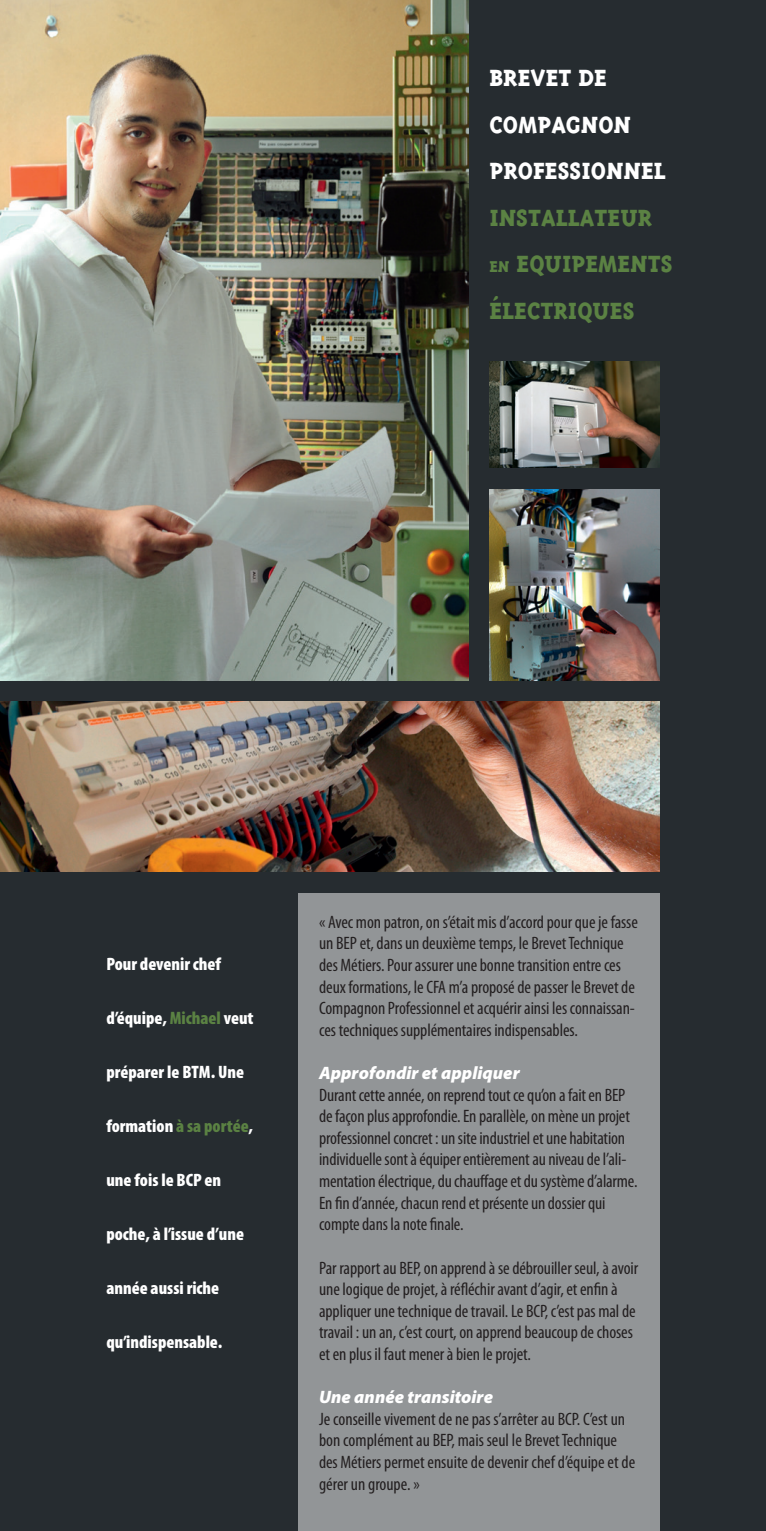
<style>
.page{position:relative;width:766px;height:1531px;background:#fff}
.page>*{position:absolute;margin:0;border:0;box-sizing:border-box;transform-origin:0 0}
.t1{font:800 27px/46.5px "Triplex Serif";color:#5b8243;scale:.95 1}
.t2{font:800 27px/46.5px "Triplex Serif";color:#fff;scale:.95 1}
.t3{font:condensed 18px/21.6px "Myriad Pro";letter-spacing:-.005em;color:#231f20}
.t4{font:900 condensed 18px "Myriad Pro";color:#fff}
.t5{font:italic 900 18px "Myriad Pro";color:#fff}
.s1{font-size:18px}
.s2{color:#5b8243}
</style>
<div class="page">
<div style="left:0;top:0;width:765px;height:1531px;background:#262c30"></div>
<img style="left:0;top:0;width:468px;height:680px">
<div style="left:298px;top:893px;width:361px;height:638px;background:#929597"></div>
<img style="left:0;top:702px;width:659px;height:170px">
<img style="left:489px;top:361px;width:170px;height:107px">
<img style="left:489px;top:489px;width:170px;height:191px">
<h1 class="t2" style="left:489px;top:54px;width:173px">BREVET DE<br>COMPAGNON<br>PROFESSIONNEL</h1>
<h1 class="t1" style="left:489px;top:194px;width:15px">INST</h1>
<h1 class="t1" style="left:489px;top:194px;width:173px;text-indent:52px">ALLATEUR<br><span class="s1">EN</span> EQUIPEMENTS<br>ÉLECTRIQUES</h1>
<p class="t4" style="left:106px;top:953px;width:116px">Pour devenir chef</p>
<p class="t4" style="left:106px;top:1007px;width:149px">d’équipe, <span class="s2">Michael</span> veut</p>
<p class="t4" style="left:106px;top:1061px;width:139px">préparer le BTM. Une</p>
<p class="t4" style="left:106px;top:1115px;width:148px">formation <span class="s2">à sa portée</span>,</p>
<p class="t4" style="left:106px;top:1169px;width:116px">une fois le BCP en</p>
<p class="t4" style="left:106px;top:1223px;width:139px">poche, à l’issue d’une</p>
<p class="t4" style="left:106px;top:1277px;width:114px">année aussi riche</p>
<p class="t4" style="left:106px;top:1331px;width:117px">qu’indispensable.</p>
<p class="t3" style="left:319px;top:911px;width:320px">« Avecmon patron,on s’étaitmisd’accordpourquejefasse un BEPet,dansun deuxièmetemps, le BrevetTechnique desMétiers.Pourassurerunebonnetransition entreces deuxformations, leCFAm’aproposédepasser le Brevetde Compagnon Professionneletacquérirainsi lesconnaissan&shy;ces techniques supplémentaires indispensables.</p>
<p class="t5" style="left:319px;top:1061px;width:202px">Approfondir et appliquer</p>
<p class="t3" style="left:319px;top:1084px;width:320px">Durantcetteannée,on reprendtoutcequ’on afaiten BEP defaçon plusapprofondie.En parallèle,onmèneun projet professionnelconcret :un siteindustrieletune habitation individuellesontàéquiperentièrementau niveaudel’ali&shy;mentation électrique,duchauffageetdusystèmed’alarme.<br>En fin d’année,chacun rendetprésenteun dossierqui comptedansla note finale.</p>
<p class="t3" style="left:319px;top:1256px;width:320px">Par rapportau BEP,on apprendàsedébrouiller seul,àavoir unelogiquedeprojet,àréfléchiravantd’agir,etenfin à appliquerunetechniquedetravail.Le BCP,c’estpasmalde travail :un an,c’estcourt,on apprendbeaucoupdechoses eten plus il fautmeneràbien leprojet.</p>
<p class="t5" style="left:319px;top:1385px;width:175px">Une année transitoire</p>
<p class="t3" style="left:319px;top:1408px;width:317px">Je conseille vivement de ne pas s’arrêter au BCP. C’est un bon complément au BEP, mais seul le BrevetTechnique desMétierspermet ensuite de devenir chef d’équipe et de gérer un groupe. »</p>
</div>
